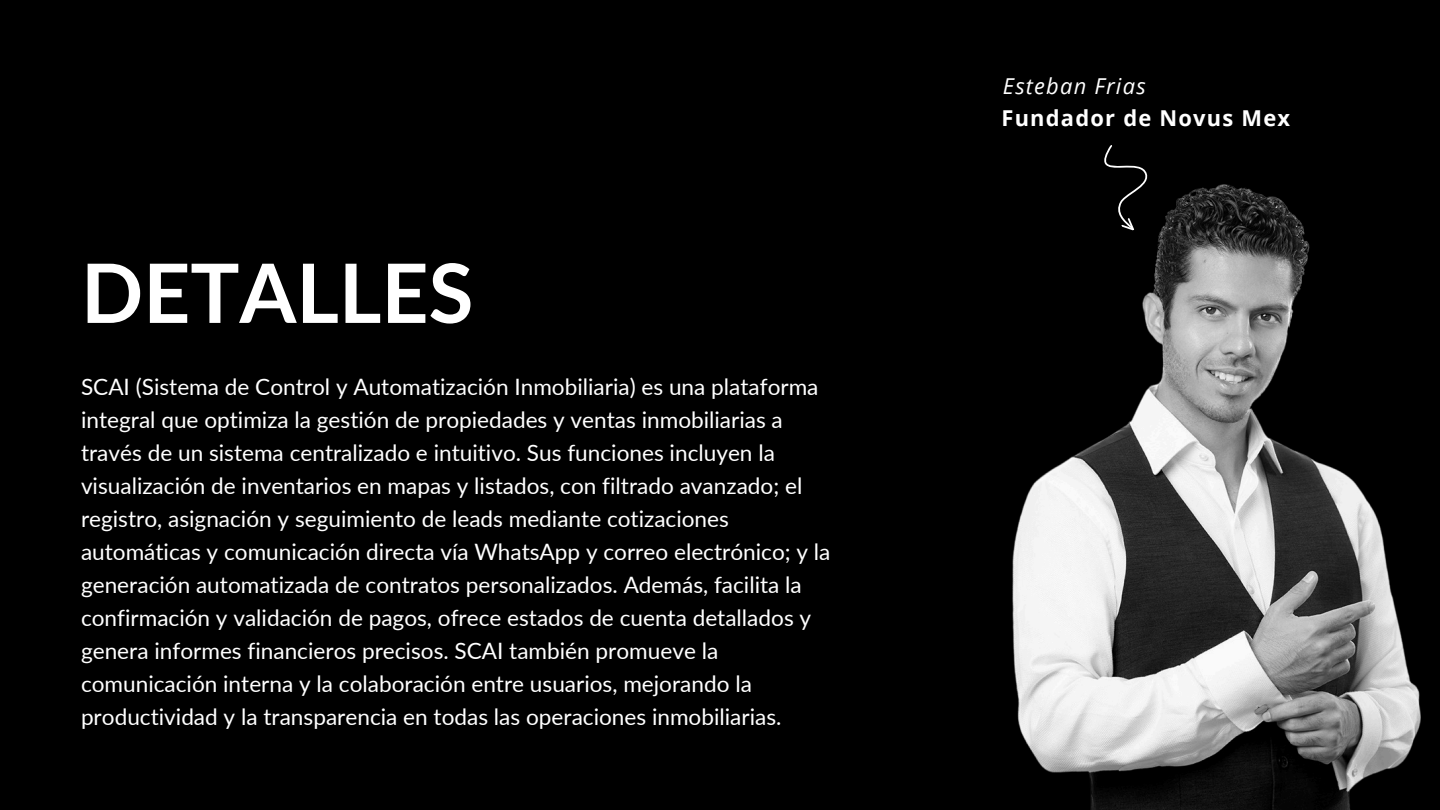
<style>
.page{position:relative;width:1440px;height:810px;background:#000}
.page>*{position:absolute;margin:0;border:0;box-sizing:border-box;transform-origin:0 0}
.t1{font:700 81.9px "Lato";color:#fff}
.t2{font:22.6px/33px "Lato";color:#fff}
.t3{font:700 21.9px "Open Sans";letter-spacing:.055em;color:#fff}
.t4{font:italic 21.9px "Open Sans";letter-spacing:.055em;color:#fff}
</style>
<div class="page">
<img style="left:1012px;top:184px;width:409px;height:626px">
<svg style="left:1080px;top:145px;width:91px;height:90px"></svg>
<p class="t1" style="left:81px;top:242px;width:394px">DETALLES</p>
<h2 class="t2" style="left:81px;top:370px;width:751px">SCAI (Sistema de Control y Automatización Inmobiliaria) es una plataforma integral que optimiza la gestión de propiedades y ventas inmobiliarias a través de un sistema centralizado e intuitivo. Sus funciones incluyen la visualización de inventarios en mapas y listados, con filtrado avanzado; el registro, asignación y seguimiento de leads mediante cotizaciones automáticas y comunicación directa vía WhatsApp y correo electrónico; y la generación automatizada de contratos personalizados. Además, facilita la confirmación y validación de pagos, ofrece estados de cuenta detallados y genera informes financieros precisos. SCAI también promueve la comunicación interna y la colaboración entre usuarios, mejorando la productividad y la transparencia en todas las operaciones inmobiliarias.</h2>
<p class="t4" style="left:1003px;top:71px;width:144px">Esteban Frias</p>
<h1 class="t3" style="left:1001px;top:102px;width:290px">Fundador de Novus Mex</h1>
</div>
